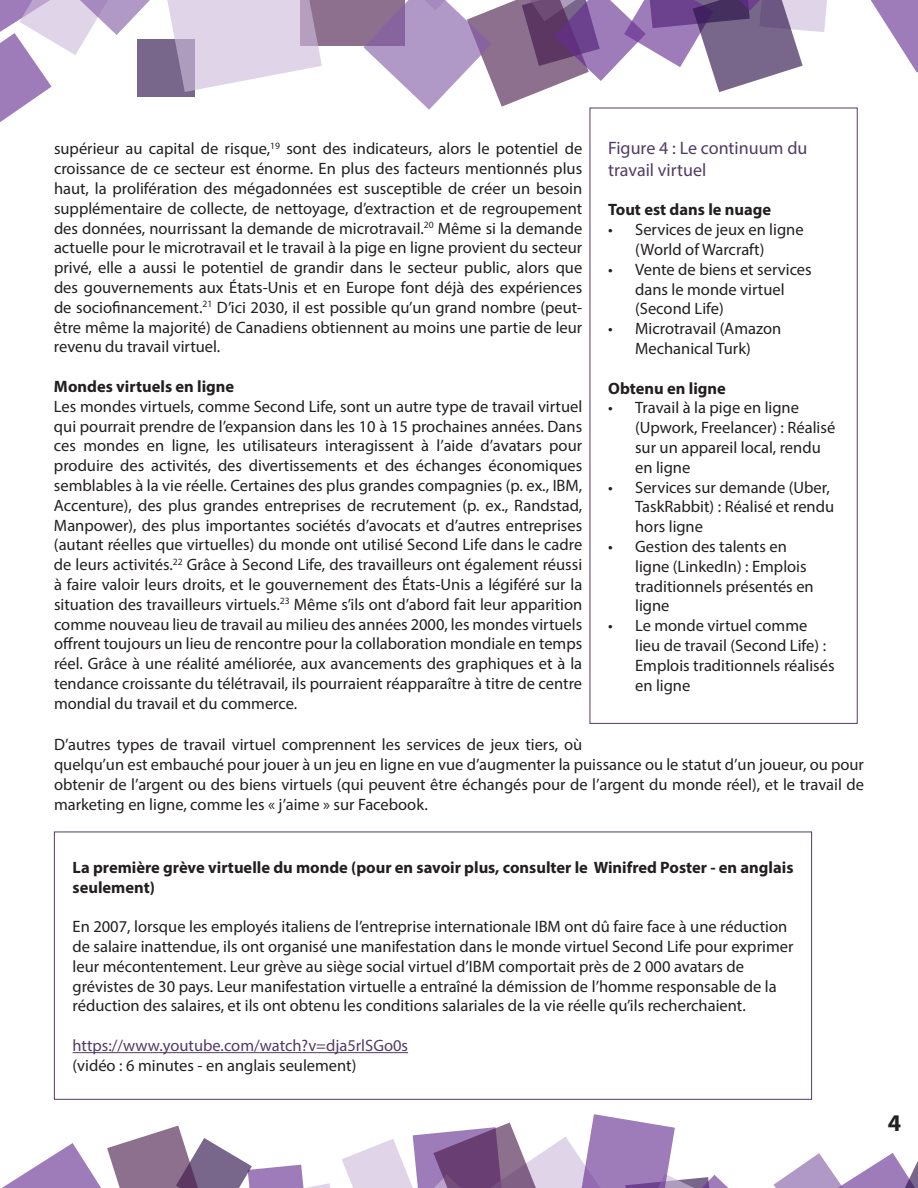
<style>
.page{position:relative;width:918px;height:1188px;background:#fff}
.page>*{position:absolute;margin:0;border:0;box-sizing:border-box;transform-origin:0 0}
.t1{font:700 24px "Myriad Pro";color:#231f20}
.t2{font:18px/21.6px "Myriad Pro";color:#523b66}
.t3{font:16.5px/19.8px "Myriad Pro";color:#231f20}
.t4{font:700 16.5px/19.8px "Myriad Pro";color:#231f20}
.t5{font:16.5px "Myriad Pro";color:#523b66}
</style>
<div class="page">
<div style="left:300px;top:0;width:104px;height:46px;background:#8d708e"></div>
<svg style="left:0;top:0;width:322px;height:122px"></svg>
<svg style="left:870px;top:0;width:48px;height:73px"></svg>
<svg style="left:363px;top:0;width:467px;height:110px"></svg>
<svg style="left:774px;top:1153px;width:144px;height:35px"></svg>
<svg style="left:2px;top:1114px;width:726px;height:74px"></svg>
<svg style="left:590px;top:108px;width:268px;height:616px"></svg>
<svg style="left:54px;top:832px;width:758px;height:268px"></svg>
<p class="t2" style="left:608px;top:137px;width:201px">Figure 4 : Le continuum du travail virtuel</p>
<p class="t4" style="left:608px;top:199px;width:165px">Tout est dans le nuage</p>
<p class="t3" style="left:635px;top:220px;width:170px;text-indent:-27px">• Services de jeux en ligne (World of Warcraft)</p>
<p class="t3" style="left:635px;top:259px;width:178px;text-indent:-27px">• Vente de biens et services dans le monde virtuel (Second Life)</p>
<p class="t3" style="left:608px;top:319px;width:175px;text-align:center">• Microtravail (Amazon<br>Mechanical Turk)</p>
<p class="t4" style="left:608px;top:378px;width:119px">Obtenu en ligne</p>
<p class="t3" style="left:635px;top:398px;width:202px;text-indent:-27px">• Travail à la pige en ligne (Upwork, Freelancer) : Réalisé sur un appareil local, rendu en ligne</p>
<p class="t3" style="left:635px;top:477px;width:201px;text-indent:-27px">• Services sur demande (Uber,<br>TaskRabbit) : Réalisé et rendu hors ligne</p>
<p class="t3" style="left:635px;top:536px;width:180px;text-indent:-27px">• Gestion des talents en ligne (LinkedIn) : Emplois traditionnels présentés en ligne</p>
<p class="t3" style="left:635px;top:616px;width:201px;text-indent:-27px">• Le monde virtuel comme lieu de travail (Second Life) :<br>Emplois traditionnels réalisés en ligne</p>
<p class="t3" style="left:54px;top:139px;width:530px;text-align:justify">supérieur au capital de risque,<sup>19</sup> sont des indicateurs, alors le potentiel de croissance de ce secteur est énorme. En plus des facteurs mentionnés plus haut, la prolifération des mégadonnées est susceptible de créer un besoin supplémentaire de collecte, de nettoyage, d’extraction et de regroupement des données, nourrissant la demande de microtravail.<sup>20</sup> Même si la demande actuelle pour le microtravail et le travail à la pige en ligne provient du secteur privé, elle a aussi le potentiel de grandir dans le secteur public, alors que des gouvernements aux États-Unis et en Europe font déjà des expériences de sociofinancement.<sup>21</sup> D’ici 2030, il est possible qu’un grand nombre (peut&shy;être même la majorité) de Canadiens obtiennent au moins une partie de leur revenu du travail virtuel.</p>
<p class="t4" style="left:54px;top:376px;width:182px">Mondes virtuels en ligne</p>
<p class="t3" style="left:54px;top:396px;width:530px;text-align:justify">Les mondes virtuels, comme Second Life, sont un autre type de travail virtuel qui pourrait prendre de l’expansion dans les 10 à 15 prochaines années. Dans ces mondes en ligne, les utilisateurs interagissent à l’aide d’avatars pour produire des activités, des divertissements et des échanges économiques semblables à la vie réelle. Certaines des plus grandes compagnies (p. ex., IBM, Accenture), des plus grandes entreprises de recrutement (p. ex., Randstad, Manpower), des plus importantes sociétés d’avocats et d’autres entreprises (autant réelles que virtuelles) du monde ont utilisé Second Life dans le cadre de leurs activités.<sup>22</sup> Grâce à Second Life, des travailleurs ont également réussi à faire valoir leurs droits, et le gouvernement des États-Unis a légiféré sur la situation des travailleurs virtuels.<sup>23</sup> Même s’ils ont d’abord fait leur apparition comme nouveau lieu de travail au milieu des années 2000, les mondes virtuels offrent toujours un lieu de rencontre pour la collaboration mondiale en temps réel. Grâce à une réalité améliorée, aux avancements des graphiques et à la tendance croissante du télétravail, ils pourraient réapparaître à titre de centre mondial du travail et du commerce.</p>
<p class="t3" style="left:54px;top:735px;width:812px">D’autres types de travail virtuel comprennent les services de jeux tiers, où<br>quelqu’un est embauché pour jouer à un jeu en ligne en vue d’augmenter la puissance ou le statut d’un joueur, ou pour obtenir de l’argent ou des biens virtuels (qui peuvent être échangés pour de l’argent du monde réel), et le travail de marketing en ligne, comme les « j’aime » sur Facebook.</p>
<p class="t4" style="left:73px;top:857px;width:722px">La première grève virtuelle du monde (pour en savoir plus, consulter le Winifred Poster - en anglais seulement)</p>
<p class="t3" style="left:73px;top:917px;width:722px">En 2007, lorsque les employés italiens de l’entreprise internationale IBM ont dû faire face à une réduction de salaire inattendue, ils ont organisé une manifestation dans le monde virtuel Second Life pour exprimer leur mécontentement. Leur grève au siège social virtuel d’IBM comportait près de 2 000 avatars de grévistes de 30 pays. Leur manifestation virtuelle a entraîné la démission de l’homme responsable de la réduction des salaires, et ils ont obtenu les conditions salariales de la vie réelle qu’ils recherchaient.</p>
<p class="t5" style="left:73px;top:1035px;width:337px">https://www.youtube.com/watch?v=dja5rlSGo0s</p>
<p class="t3" style="left:73px;top:1055px;width:285px">(vidéo : 6 minutes - en anglais seulement)</p>
<h1 class="t1" style="left:888px;top:1107px;width:15px">4</h1>
</div>
